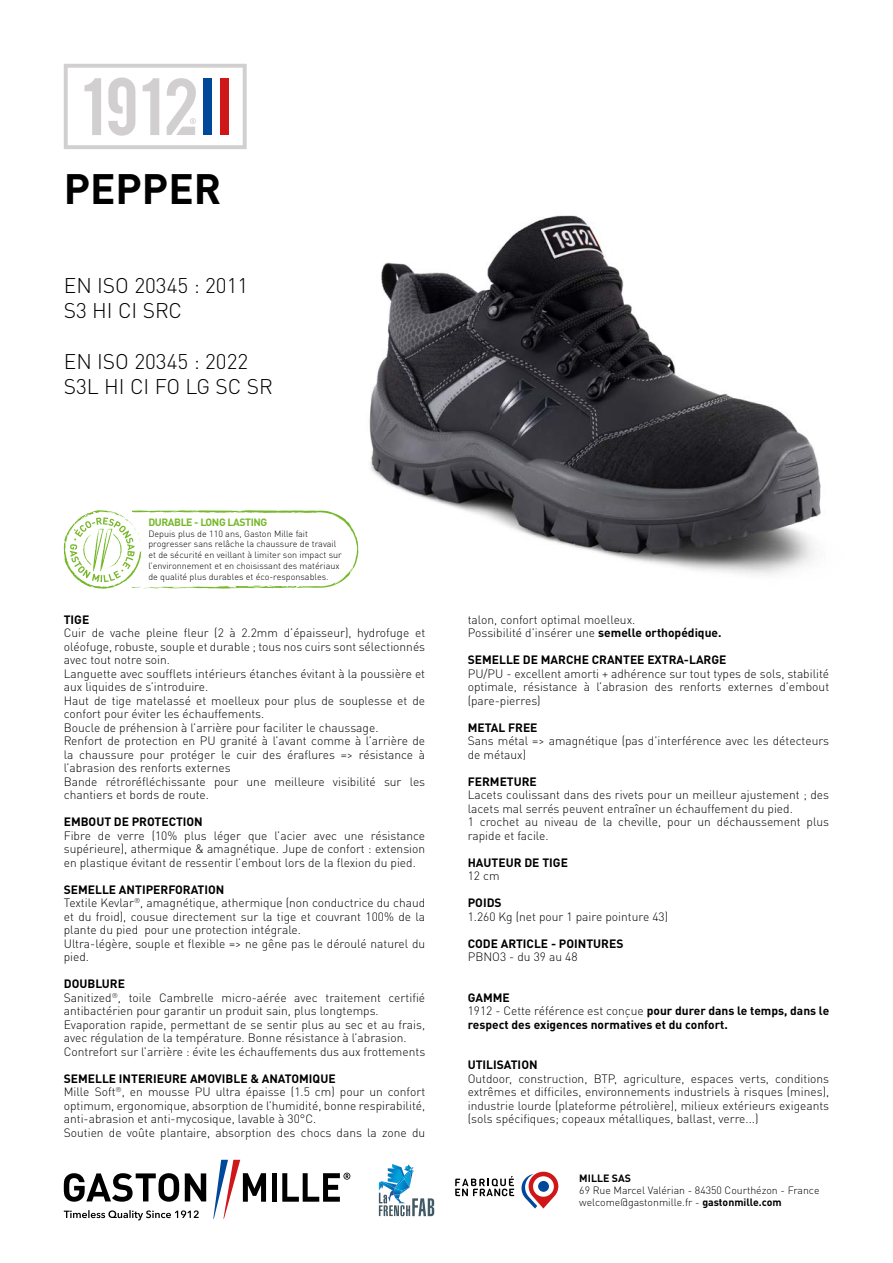
<style>
.page{position:relative;width:893px;height:1263px;background:#fff}
.page>*{position:absolute;margin:0;border:0;box-sizing:border-box;transform-origin:0 0}
.t1{font:700 42px "DIN Pro";color:#000}
.t2{font:300 21px/25.2px "DIN Pro";color:#000}
.t3{font:300 12px/13.5px "DIN Pro";color:#000}
.t4{font:700 12px/13.5px "DIN Pro";color:#000}
.t5{font:300 10.5px/12px "DIN Pro";color:#000}
.t6{font:700 10.5px "DIN Pro";letter-spacing:-.04em;color:#76b82a}
.t7{font:700 10.5px "DIN Pro";color:#000}
.t8{font:300 9px/10.8px "DIN Pro";color:#000}
.s1{font-weight:700}
.s2{font-weight:300}
</style>
<div class="page">
<svg style="left:521px;top:1172px;width:37px;height:36px"></svg>
<div style="left:538px;top:1181px;width:11px;height:11px;background:#00489a;border-radius:50%"></div>
<svg style="left:455px;top:1176px;width:59px;height:20px"></svg>
<img style="left:358px;top:215px;width:463px;height:360px">
<svg style="left:64px;top:510px;width:294px;height:79px"></svg>
<svg style="left:379px;top:1164px;width:55px;height:52px"></svg>
<svg style="left:64px;top:64px;width:183px;height:85px"></svg>
<svg style="left:64px;top:1210px;width:135px;height:10px"></svg>
<svg style="left:213px;top:1160px;width:53px;height:59px"></svg>
<div style="left:272px;top:1173px;width:5px;height:29px;background:#000"></div>
<svg style="left:282px;top:1172px;width:68px;height:30px"></svg>
<svg style="left:64px;top:1173px;width:142px;height:29px"></svg>
<h1 class="t1" style="left:64px;top:156px;width:159px">PEPPER</h1>
<h2 class="t2" style="left:64px;top:271px;width:186px">EN ISO 20345 : 2011<br>S3 HI CI SRC</h2>
<h2 class="t2" style="left:64px;top:347px;width:211px">EN ISO 20345 : 2022<br>S3L HI CI FO LG SC SR</h2>
<p class="t6" style="left:148px;top:514px;width:120px">DURABLE - LONG LASTING</p>
<p class="t8" style="left:148px;top:527px;width:195px">Depuis plus de 110 ans, Gaston Mille fait progresser sans relâche la chaussure de travail et de sécurité en veillant à limiter son impact sur l’environnement et en choisissant des matériaux de qualité plus durables et éco-responsables.</p>
<p class="t4" style="left:64px;top:612px;width:27px">TIGE</p>
<p class="t3" style="left:64px;top:625px;width:363px">Cuir de vache pleine fleur (2 à 2.2mm d’épaisseur), hydrofuge et oléofuge, robuste, souple et durable ; tous nos cuirs sont sélectionnés avec tout notre soin.<br>Languette avec soufflets intérieurs étanches évitant à la poussière et aux liquides de s’introduire.<br>Haut de tige matelassé et moelleux pour plus de souplesse et de confort pour éviter les échauffements.<br>Boucle de préhension à l’arrière pour faciliter le chaussage.<br>Renfort de protection en PU granité à l’avant comme à l’arrière de la chaussure pour protéger le cuir des éraflures =&gt; résistance à l’abrasion des renforts externes<br>Bande rétroréfléchissante pour une meilleure visibilité sur les chantiers et bords de route.</p>
<p class="t4" style="left:64px;top:814px;width:141px">EMBOUT DE PROTECTION</p>
<p class="t3" style="left:64px;top:828px;width:363px;text-align:justify">Fibre de verre (10% plus léger que l’acier avec une résistance supérieure), athermique &amp; amagnétique. Jupe de confort : extension en plastique évitant de ressentir l’embout lors de la flexion du pied.</p>
<p class="t3" style="left:64px;top:882px;width:363px"><span class="s1">SEMELLE ANTIPERFORATION<br></span>Textile Kevlar<sup>®</sup>, amagnétique, athermique (non conductrice du chaud et du froid), cousue directement sur la tige et couvrant 100% de la plante du pied pour une protection intégrale.<br>Ultra-légère, souple et flexible =&gt; ne gêne pas le déroulé naturel du pied.</p>
<p class="t3" style="left:64px;top:976px;width:363px"><span class="s1">DOUBLURE<br></span>Sanitized<sup>®</sup>, toile Cambrelle micro-aérée avec traitement certifié antibactérien pour garantir un produit sain, plus longtemps.<br>Evaporation rapide, permettant de se sentir plus au sec et au frais, avec régulation de la température. Bonne résistance à l’abrasion.<br>Contrefort sur l’arrière : évite les échauffements dus aux frottements</p>
<p class="t3" style="left:64px;top:1071px;width:363px"><span class="s1">SEMELLE INTERIEURE AMOVIBLE &amp; ANATOMIQUE<br></span>Mille Soft<sup>®</sup>, en mousse PU ultra épaisse (1.5 cm) pour un confort optimum, ergonomique, absorption de l’humidité, bonne respirabilité, anti-abrasion et anti-mycosique, lavable à 30°C.<br>Soutien de voûte plantaire, absorption des chocs dans la zone du</p>
<p class="t3" style="left:468px;top:612px;width:255px">talon, confort optimal moelleux.<br>Possibilité d’insérer une <span class="s1">semelle orthopédique.</span></p>
<p class="t4" style="left:468px;top:652px;width:260px">SEMELLE DE MARCHE CRANTEE EXTRA-LARGE</p>
<p class="t3" style="left:468px;top:666px;width:363px;text-align:justify">PU/PU - excellent amorti + adhérence sur tout types de sols, stabilité optimale, résistance à l’abrasion des renforts externes d’embout (pare-pierres)</p>
<p class="t4" style="left:468px;top:720px;width:71px">METAL FREE</p>
<p class="t3" style="left:468px;top:733px;width:363px">Sans métal =&gt; amagnétique (pas d’interférence avec les détecteurs de métaux)</p>
<p class="t4" style="left:468px;top:774px;width:71px">FERMETURE</p>
<p class="t3" style="left:468px;top:787px;width:363px">Lacets coulissant dans des rivets pour un meilleur ajustement ; des lacets mal serrés peuvent entraîner un échauffement du pied.<br>1 crochet au niveau de la cheville, pour un déchaussement plus rapide et facile.</p>
<p class="t4" style="left:468px;top:855px;width:102px">HAUTEUR DE TIGE</p>
<p class="t3" style="left:468px;top:868px;width:33px">12 cm</p>
<p class="t4" style="left:468px;top:895px;width:35px">POIDS</p>
<p class="t3" style="left:468px;top:909px;width:202px">1.260 Kg (net pour 1 paire pointure 43)</p>
<p class="t4" style="left:468px;top:936px;width:157px">CODE ARTICLE - POINTURES</p>
<p class="t3" style="left:468px;top:949px;width:111px">PBNO3 - du 39 au 48</p>
<p class="t4" style="left:468px;top:990px;width:363px">GAMME<br><span class="s2">1912 - Cette référence est conçue</span> pour durer dans le temps, dans le respect des exigences normatives et du confort.</p>
<p class="t4" style="left:468px;top:1057px;width:71px">UTILISATION</p>
<p class="t3" style="left:468px;top:1071px;width:363px;text-align:justify">Outdoor, construction, BTP, agriculture, espaces verts, conditions extrêmes et difficiles, environnements industriels à risques (mines), industrie lourde (plateforme pétrolière), milieux extérieurs exigeants (sols spécifiques; copeaux métalliques, ballast, verre...)</p>
<p class="t7" style="left:579px;top:1170px;width:53px">MILLE SAS</p>
<p class="t5" style="left:579px;top:1183px;width:242px">69 Rue Marcel Valérian - 84350 Courthézon - France welcome@gastonmille.fr - <span class="s1">gastonmille.com</span></p>
</div>
